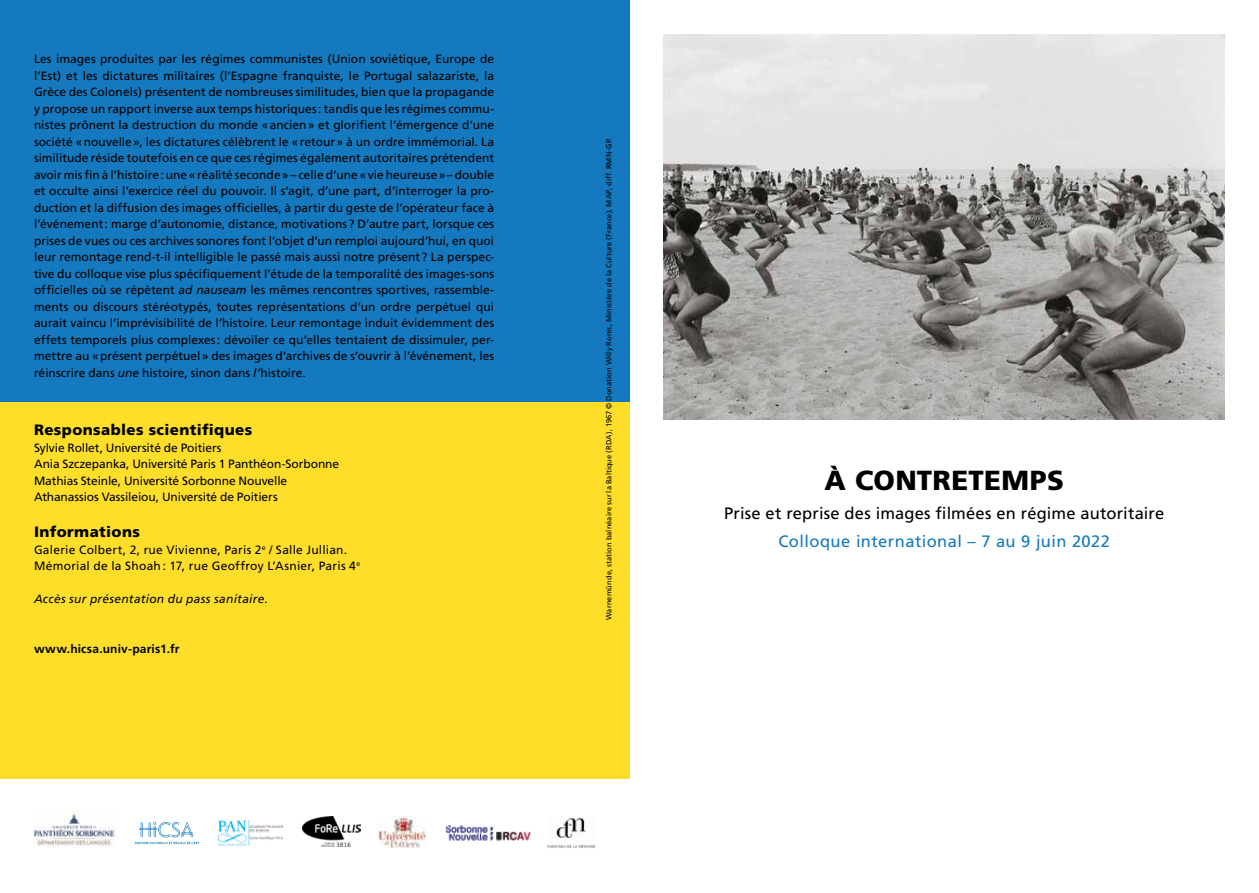
<style>
.page{position:relative;width:1259px;height:893px;background:#fff}
.page>*{position:absolute;margin:0;border:0;box-sizing:border-box;transform-origin:0 0}
.t1{font:900 27.6px "Frutiger";letter-spacing:.01em;color:#000}
.t2{font:16.5px "Frutiger";letter-spacing:.01em;color:#000}
.t3{font:16.5px "Frutiger";letter-spacing:.025em;color:#1479bf}
.t4{font:900 15px "Frutiger";letter-spacing:.025em;color:#000}
.t5{font:12px/16.5px "Frutiger";letter-spacing:-.005em;color:#000;text-align:justify}
.t6{font:12px/16.5px "Frutiger";letter-spacing:.02em;color:#000}
.t7{font:italic 12px "Frutiger";letter-spacing:.02em;color:#000}
.t8{font:700 12px "Frutiger";letter-spacing:.01em;color:#000}
.t9{font:7.5px "Frutiger";letter-spacing:.01em;color:#000}
.s1{font-style:italic}
</style>
<div class="page">
<div style="left:0;top:401px;width:629px;height:378px;background:#fede29"></div>
<div style="left:0;top:0;width:629px;height:401px;background:#1479bf"></div>
<img style="left:663px;top:34px;width:562px;height:385px">
<img style="left:34px;top:812px;width:82px;height:35px">
<svg style="left:135px;top:822px;width:64px;height:22px"></svg>
<img style="left:219px;top:821px;width:64px;height:24px">
<img style="left:302px;top:817px;width:58px;height:30px">
<img style="left:547px;top:817px;width:48px;height:31px">
<img style="left:378px;top:817px;width:48px;height:31px">
<img style="left:445px;top:825px;width:85px;height:16px">
<p class="t5" style="left:34px;top:51px;width:462px">Les images produites par les régimes communistes (Union soviétique, Europe de l’Est) et les dictatures militaires (l’Espagne franquiste, le Portugal salazariste, la Grèce des Colonels) présentent de nombreuses similitudes, bien que la propagande y propose un rapport inverse aux temps historiques: tandis que les régimes commu&shy;nistes prônent la destruction du monde «ancien» et glorifient l’émergence d’une société «nouvelle», les dictatures célèbrent le «retour» à un ordre immémorial. La similitude réside toutefois en ce que ces régimes également autoritaires prétendent avoir mis fin à l’histoire: une «réalité seconde» – celle d’une «vie heureuse»– double et occulte ainsi l’exercice réel du pouvoir. Il s’agit, d’une part, d’interroger la pro&shy;duction et la diffusion des images officielles, à partir du geste de l’opérateur face à l’événement: marge d’autonomie, distance, motivations? D’autre part, lorsque ces prises de vues ou ces archives sonores font l’objet d’un remploi aujourd’hui, en quoi leur remontage rend-t-il intelligible le passé mais aussi notre présent? La perspec&shy;tive du colloque vise plus spécifiquement l’étude de la temporalité des images-sons officielles où se répètent <span class="s1">ad nauseam</span> les mêmes rencontres sportives, rassemble&shy;ments ou discours stéréotypés, toutes représentations d’un ordre perpétuel qui aurait vaincu l’imprévisibilité de l’histoire. Leur remontage induit évidemment des effets temporels plus complexes: dévoiler ce qu’elles tentaient de dissimuler, per&shy;mettre au «présent perpétuel» des images d’archives de s’ouvrir à l’événement, les réinscrire dans <span class="s1">une</span> histoire, sinon dans <span class="s1">l’</span>histoire.</p>
<p class="t4" style="left:34px;top:421px;width:220px">Responsables scientifiques</p>
<p class="t5" style="left:34px;top:439px;width:307px;text-align:left">Sylvie Rollet, Université de Poitiers<br>Ania Szczepanka, Université Paris 1 Panthéon-Sorbonne Mathias Steinle, Université Sorbonne Nouvelle Athanassios Vassileiou, Université de Poitiers</p>
<p class="t4" style="left:34px;top:523px;width:107px">Informations</p>
<p class="t6" style="left:34px;top:541px;width:328px">Galerie Colbert, 2, rue Vivienne, Paris 2<sup>e</sup> / Salle Jullian.<br>Mémorial de la Shoah: 17, rue Geoffroy L’Asnier, Paris 4<sup>e</sup></p>
<p class="t7" style="left:34px;top:592px;width:235px">Accès sur présentation du pass sanitaire.</p>
<p class="t8" style="left:34px;top:641px;width:147px">www.hicsa.univ-paris1.fr</p>
<p class="t9" style="left:604px;top:620px;width:484px;rotate:-90deg">Warnemünde, station balnéaire sur la Baltique (RDA), 1967 © Donation Willy Ronis, Ministère de la Culture (France), MAP, diff. RMN-GP.</p>
<h1 class="t1" style="left:824px;top:464px;width:241px">À CONTRETEMPS</h1>
<h2 class="t2" style="left:724px;top:503px;width:441px">Prise et reprise des images filmées en régime autoritaire</h2>
<h2 class="t3" style="left:778px;top:532px;width:333px">Colloque international – 7 au 9 juin 2022</h2>
</div>
